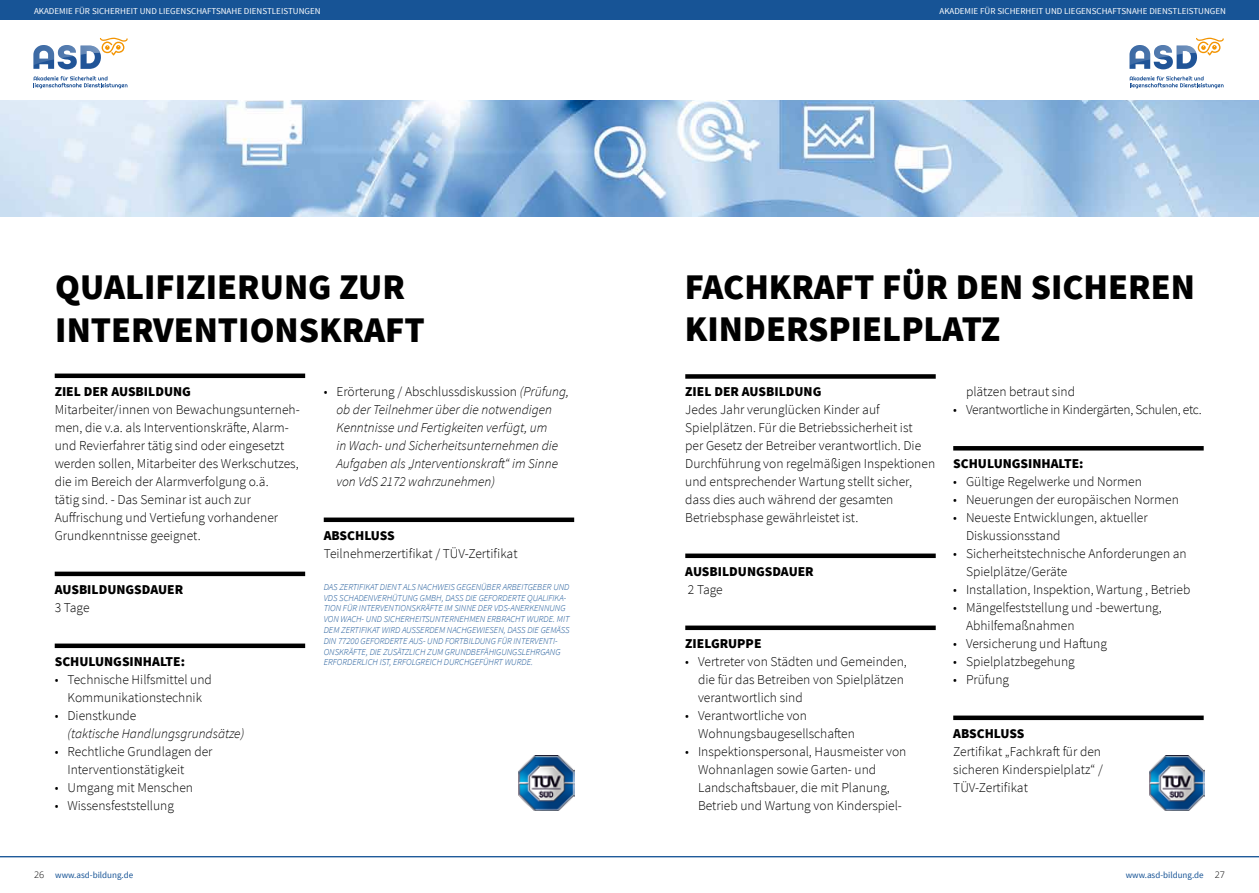
<style>
.page{position:relative;width:1259px;height:893px;background:#fff}
.page>*{position:absolute;margin:0;border:0;box-sizing:border-box;transform-origin:0 0}
.t1{font:900 36px/43.2px "Source Sans Pro";color:#000}
.t2{font:300 13.5px/18px "Source Sans Pro";color:#000}
.t3{font:italic 300 13.5px/18px "Source Sans Pro";color:#000}
.t4{font:900 13.5px "Source Sans Pro";color:#000}
.t5{font:300 13.5px "Source Sans Pro";letter-spacing:-.02em;color:#000}
.t6{font:italic 300 9px/10.8px "Source Sans Pro";color:#175496}
.t7{font:9px "Source Sans Pro";color:#fff}
.t8{font:9px "Source Sans Pro";color:#175496}
.s1{font-style:normal}
.s2{font-family:"Open Sans";font-weight:300;color:#000}
</style>
<div class="page">
<hr style="left:0;top:856px;width:1259px;height:1px;background:#175496">
<img style="left:0;top:100px;width:1259px;height:116px">
<svg style="left:33px;top:38px;width:95px;height:31px"></svg>
<svg style="left:34px;top:76px;width:93px;height:12px"></svg>
<svg style="left:1129px;top:38px;width:94px;height:31px"></svg>
<svg style="left:1129px;top:76px;width:94px;height:12px"></svg>
<div style="left:0;top:0;width:1259px;height:20px;background:#175496"></div>
<hr style="left:55px;top:374px;width:250px;height:4px;background:#000">
<hr style="left:55px;top:572px;width:250px;height:4px;background:#000">
<hr style="left:55px;top:644px;width:250px;height:4px;background:#000">
<hr style="left:324px;top:518px;width:250px;height:4px;background:#000">
<div style="left:685px;top:374px;width:250px;height:5px;background:#000"></div>
<hr style="left:685px;top:554px;width:250px;height:4px;background:#000">
<hr style="left:685px;top:626px;width:250px;height:4px;background:#000">
<hr style="left:953px;top:716px;width:250px;height:4px;background:#000">
<div style="left:953px;top:446px;width:250px;height:5px;background:#000"></div>
<img style="left:519px;top:755px;width:55px;height:56px">
<img style="left:1149px;top:755px;width:55px;height:56px">
<p class="t7" style="left:34px;top:5px;width:288px">AKADEMIE FÜR SICHERHEIT UND LIEGENSCHAFTSNAHE DIENSTLEISTUNGEN</p>
<h1 class="t1" style="left:55px;top:267px;width:365px">QUALIFIZI ERUNG ZUR<br>INTERVENTIONSKRAFT</h1>
<p class="t4" style="left:55px;top:383px;width:138px">ZIEL DER AUSBILDUNG</p>
<p class="t2" style="left:55px;top:401px;width:246px">Mitarbeiter/innen von Bewachungsunterneh&shy;men, die v.a. als Interventionskräfte, Alarm&shy;und Revierfahrer tätig sind oder eingesetzt werden sollen, Mitarbeiter des Werkschutzes, die im Bereich der Alarmverfolgung o.ä.<br>tätig sind. - Das Seminar ist auch zur Auffrischung und Vertiefung vorhandener Grundkenntnisse geeignet.</p>
<p class="t4" style="left:55px;top:581px;width:130px">AUSBILDUNGSDAUER</p>
<p class="t2" style="left:55px;top:599px;width:36px">3 Tage</p>
<p class="t4" style="left:55px;top:653px;width:132px">SCHULUNGSINHALTE:</p>
<p class="t2" style="left:55px;top:671px;width:159px;text-align:center">• Technische Hilfsmittel und<br>Kommunikationstechnik</p>
<p class="t2" style="left:55px;top:707px;width:83px">• Dienstkunde</p>
<p class="t3" style="left:67px;top:724px;width:178px">(TAKTISCHE HANDLUNGSGRUNDSÄTZE)</p>
<p class="t2" style="left:67px;top:743px;width:147px;text-indent:-13px">• Rechtliche Grundlagen der<br>Interventionstätigkeit</p>
<p class="t2" style="left:55px;top:779px;width:140px">• Umgang mit Menschen</p>
<p class="t2" style="left:55px;top:797px;width:121px">• Wissensfeststellung</p>
<p class="t3" style="left:336px;top:382px;width:234px;text-indent:-13px"><span class="s1">• Erörterung / Abschlussdiskussion</span> (PRÜFUNG, OB DER TEILNEHMER ÜBER DIE NOTWENDIGEN KENNTNISSE UND FERTIGKEITEN VERFÜGT, UM<br>IN WACH- UND SICHERHEITSUNTERNEHMEN DIE AUFGABEN ALS „INTERVENTIONSKRAFT“ IM SINNE VON VDS 2172 WAHRZUNEHMEN)</p>
<p class="t4" style="left:324px;top:527px;width:73px">ABSCHLUSS</p>
<p class="t2" style="left:324px;top:544px;width:195px">Teilnehmerzertifikat / TÜV-Zertifikat</p>
<p class="t6" style="left:324px;top:581px;width:45px">DAS ZERTI FIKAT</p>
<p class="t6" style="left:324px;top:581px;width:246px;text-indent:56px">DIENT ALS NA CHWEIS GEGENÜBER ARBEITGEBER UND VDS SCHADENVERHÜTUNG GMBH, DASS DIE GEFORDERTE QUALIFIKA-TI ON FÜR INTERVENTIONSKRÄFTE IM SINNE DER VDS-ANERKENNUNG VON WA CH- UND SICHERHEITSUNTERNEHMEN ERBRACHT WURDE. MIT DEM ZERTI FIKAT</p>
<p class="t6" style="left:324px;top:625px;width:243px;text-indent:58px">WIRD AUSSERDEM NACHGEWIESEN, DASS DIE GEMÄSS DIN 77200 GEFORDERTE AUS- UND FORTBILDUNG FÜR INTERVENTI-ONSKRÄFTE, DIE ZUSÄTZLICH ZUM GRUNDB EFÄHIG UNGSLEHRGA NG ERFORDERLICH IST, ERFOLGREICH DURCHGEFÜHRT WURDE.</p>
<p class="t7" style="left:939px;top:5px;width:288px">AKADEMIE FÜR SICHERHEIT UND LIEGENSCHAFTSNAHE DIENSTLEISTUNGEN</p>
<h1 class="t1" style="left:685px;top:268px;width:512px;line-height:42px">FACHKRAFT FÜR DEN SICHEREN<br>KI NDERSPIELPLATZ</h1>
<p class="t4" style="left:685px;top:383px;width:138px">ZIEL DER AUSBILDUNG</p>
<p class="t2" style="left:685px;top:401px;width:251px">Jedes Jahr verunglücken Kinder auf Spielplätzen. Für die Betriebssicherheit ist<br>per Gesetz der Betreiber verantwortlich. Die Durchführung von regelmäßigen Inspektionen und entsprechender Wartung stellt sicher, dass dies auch während der gesamten Betriebsphase gewährleistet ist.</p>
<p class="t4" style="left:685px;top:563px;width:130px">AUSBILDUNGSDAUER</p>
<p class="t2" style="left:688px;top:581px;width:36px">2 Tage</p>
<p class="t4" style="left:685px;top:635px;width:78px">ZIELGRUPPE</p>
<p class="t2" style="left:698px;top:653px;width:210px;text-indent:-13px">• Vertreter von Städten und Gemeinden, die für das Betreiben von Spielplätzen verantwortlich sind</p>
<p class="t2" style="left:698px;top:707px;width:158px;text-indent:-13px">• Verantwortliche von<br>Wohnungsbaugesellschaften</p>
<p class="t2" style="left:698px;top:743px;width:210px;text-indent:-13px">• Inspektionspersonal, Hausmeister von Wohnanlagen sowie Garten- und Landschaftsbauer, die mit Planung, Betrieb und Wartung von Kinderspiel-</p>
<p class="t2" style="left:966px;top:383px;width:110px">plätzen betraut sind</p>
<p class="t5" style="left:953px;top:401px;width:250px">• Verantwortliche in Kindergärten, Schulen, etc.</p>
<p class="t4" style="left:953px;top:455px;width:132px">SCHULUNGSINHALTE:</p>
<p class="t2" style="left:953px;top:473px;width:190px">• Gültige Regelwerke und Normen</p>
<p class="t2" style="left:953px;top:490px;width:227px">• Neuerungen der europäischen Normen</p>
<p class="t2" style="left:966px;top:508px;width:183px;text-indent:-13px">• Neueste Entwicklungen, aktueller<br>Diskussionsstand</p>
<p class="t2" style="left:966px;top:544px;width:222px;text-indent:-13px">• Sicherheitstechnische Anforderungen an<br>Spielplätze/Geräte</p>
<p class="t2" style="left:953px;top:580px;width:239px">• Installation, Inspektion, Wartung , Betrieb</p>
<p class="t2" style="left:966px;top:598px;width:197px;text-indent:-13px">• Mängelfeststellung und -bewertung,<br>Abhilfemaßnahmen</p>
<p class="t2" style="left:953px;top:634px;width:155px">• Versicherung und Haftung</p>
<p class="t2" style="left:953px;top:652px;width:123px">• Spielplatzbegehung</p>
<p class="t2" style="left:953px;top:670px;width:57px">• Prüfung</p>
<p class="t4" style="left:953px;top:725px;width:73px">ABSCHLUSS</p>
<p class="t2" style="left:953px;top:742px;width:151px">Zertifikat „Fachkraft für den sicheren Kinderspielplatz“ /<br>TÜV-Zertifikat</p>
<p class="t8" style="left:34px;top:869px;width:101px"><span class="s2">26</span> WWW.ASD-BILDUNG.DE</p>
<p class="t8" style="left:1125px;top:869px;width:101px">WWW.ASD-BILDUNG.DE <span class="s2">27</span></p>
</div>
